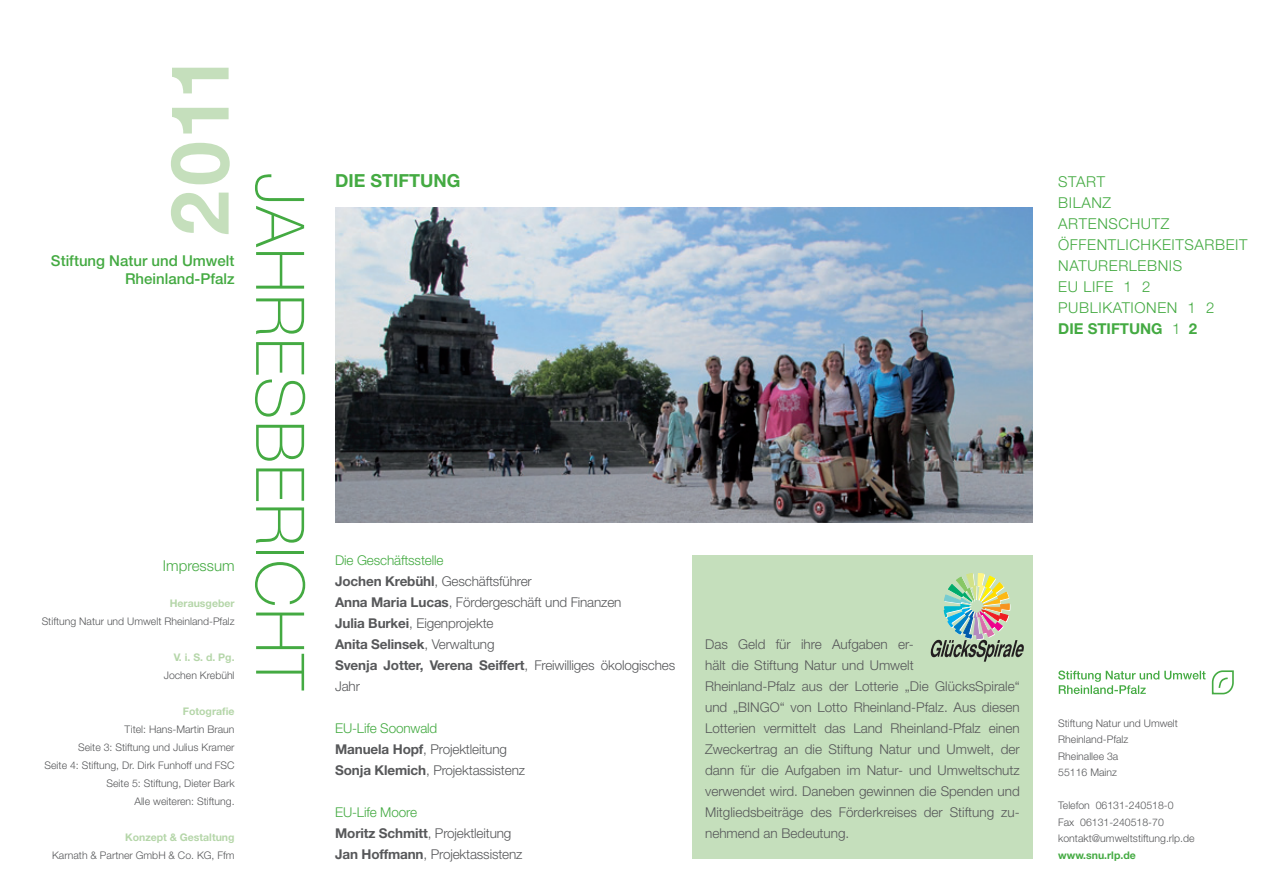
<style>
.page{position:relative;width:1263px;height:893px;background:#fff}
.page>*{position:absolute;margin:0;border:0;box-sizing:border-box;transform-origin:0 0}
.t1{font:700 80.85px "Helvetica Neue";color:#c5dfbc}
.t2{font:100 67.2px "Helvetica Neue";letter-spacing:.02em;color:#44aa42}
.t3{font:700 18px "Helvetica Neue";color:#44aa42}
.t4{font:300 15px/21px "Helvetica Neue";letter-spacing:.04em;color:#44aa42}
.t5{font:500 15px/18px "Helvetica Neue";color:#44aa42;text-align:right}
.t6{font:300 15px "Helvetica Neue";color:#44aa42}
.t7{font:300 13.5px/21px "Helvetica Neue";color:#57585a}
.t8{font:300 10.5px/16.5px "Helvetica Neue";color:#57585a}
.t9{font:700 10.5px "Helvetica Neue";color:#b5d6a9}
.t10{font:700 10.5px "Helvetica Neue";color:#44aa42}
.s1{font-weight:700}
.s2{color:#44aa42}
</style>
<div class="page">
<div style="left:692px;top:555px;width:340px;height:304px;background:#c5dfbc"></div>
<svg style="left:931px;top:573px;width:93px;height:89px"></svg>
<svg style="left:1211px;top:670px;width:23px;height:25px"></svg>
<svg style="left:1058px;top:670px;width:147px;height:24px"></svg>
<img style="left:335px;top:208px;width:697px;height:315px">
<h1 class="t1" style="left:150px;top:236px;width:183px;rotate:-90deg">2011</h1>
<p class="t5" style="left:51px;top:252px;width:185px">Stiftung Natur und Umwelt<br>Rheinland-Pfalz</p>
<p class="t6" style="left:163px;top:556px;width:73px">Impressum</p>
<p class="t9" style="left:170px;top:597px;width:66px">Herausgeber</p>
<p class="t8" style="left:42px;top:613px;width:194px">Stiftung Natur und Umwelt Rheinland-Pfalz</p>
<p class="t9" style="left:174px;top:651px;width:62px">V. i. S. d. Pg.</p>
<p class="t8" style="left:164px;top:667px;width:72px">Jochen Krebühl</p>
<p class="t9" style="left:183px;top:705px;width:53px">Fotografie</p>
<p class="t8" style="left:45px;top:720px;width:192px;line-height:18px;text-align:right">Titel: Hans-Martin Braun<br>Seite 3: Stiftung und Julius Kramer<br>Seite 4: Stiftung, Dr. Dirk Funhoff und FSC<br>Seite 5: Stiftung, Dieter Bark<br>Alle weiteren: Stiftung.</p>
<p class="t9" style="left:125px;top:831px;width:111px">Konzept &amp; Gestaltung</p>
<p class="t8" style="left:52px;top:847px;width:184px">Karnath &amp; Partner GmbH &amp; Co. KG , Ffm</p>
<h3 class="t3" style="left:335px;top:169px;width:124px">Die Stiftung</h3>
<h2 class="t2" style="left:318px;top:173px;width:520px;rotate:90deg">JAHRESBERICHT</h2>
<p class="t4" style="left:1058px;top:171px;width:187px">Start<br>Bilanz<br>artenschutz öffentlichkeitsarbeit natur</p>
<p class="t4" style="left:1058px;top:255px;width:123px;text-indent:51px">erlebn is eu life 1 2<br>pub</p>
<p class="t4" style="left:1058px;top:297px;width:158px;text-indent:32px">likation en 1 2<br><span class="s1">Die stiftung</span> 1 <span class="s1">2</span></p>
<p class="t7" style="left:335px;top:549px;width:342px"><span class="s2">Die Geschäftsstelle<br></span><span class="s1">Jochen Krebühl</span>, Geschäftsführer<br><span class="s1">Anna Maria Lucas</span>, Fördergeschäft und Finanzen<br><span class="s1">Julia Burkei</span>, Eigenprojekte<br><span class="s1">Anita Selinsek</span>, Verwaltung<br><span class="s1">Svenja Jotter, Verena Seiffert</span>, Freiwilliges ökologisches<br>Jahr</p>
<p class="t7" style="left:335px;top:717px;width:191px"><span class="s2">EU-Life Soonwald<br></span><span class="s1">Manuela Hopf</span>, Projektleitung<br><span class="s1">Sonja Klemich</span>, Projektassistenz</p>
<p class="t7" style="left:335px;top:801px;width:189px"><span class="s2">EU-Life Moore<br></span><span class="s1">Moritz Schmitt</span>, Projektleitung<br><span class="s1">Jan Hoffmann</span>, Projektassistenz</p>
<p class="t7" style="left:705px;top:633px;width:316px">Das Geld für ihre Aufgaben er-<br>hält die Stiftung Natur und Umwelt<br>Rheinland-Pfalz aus der Lotterie „Die GlücksSpirale“ und „BINGO“ von Lotto Rheinland-Pfalz. Aus diesen Lotterien vermittelt das Land Rheinland-Pfalz einen Zweckertrag an die Stiftung Natur und Umwelt, der dann für die Aufgaben im Natur- und Umweltschutz verwendet wird. Daneben gewinnen die Spenden und Mitgliedsbeiträge des Förderkreises der Stiftung zu&shy;nehmend an Bedeutung.</p>
<p class="t8" style="left:1058px;top:715px;width:121px">Stiftung Natur und Umwelt<br>Rheinland-Pfalz<br>Rheinallee 3a<br>55116 Mainz</p>
<p class="t8" style="left:1058px;top:797px;width:138px">Telefon 06131-240518-0<br>Fax 06131-240518-70 kontakt@umweltstiftung.rlp.de</p>
<p class="t10" style="left:1058px;top:849px;width:79px">www.snu.rlp.de</p>
</div>
